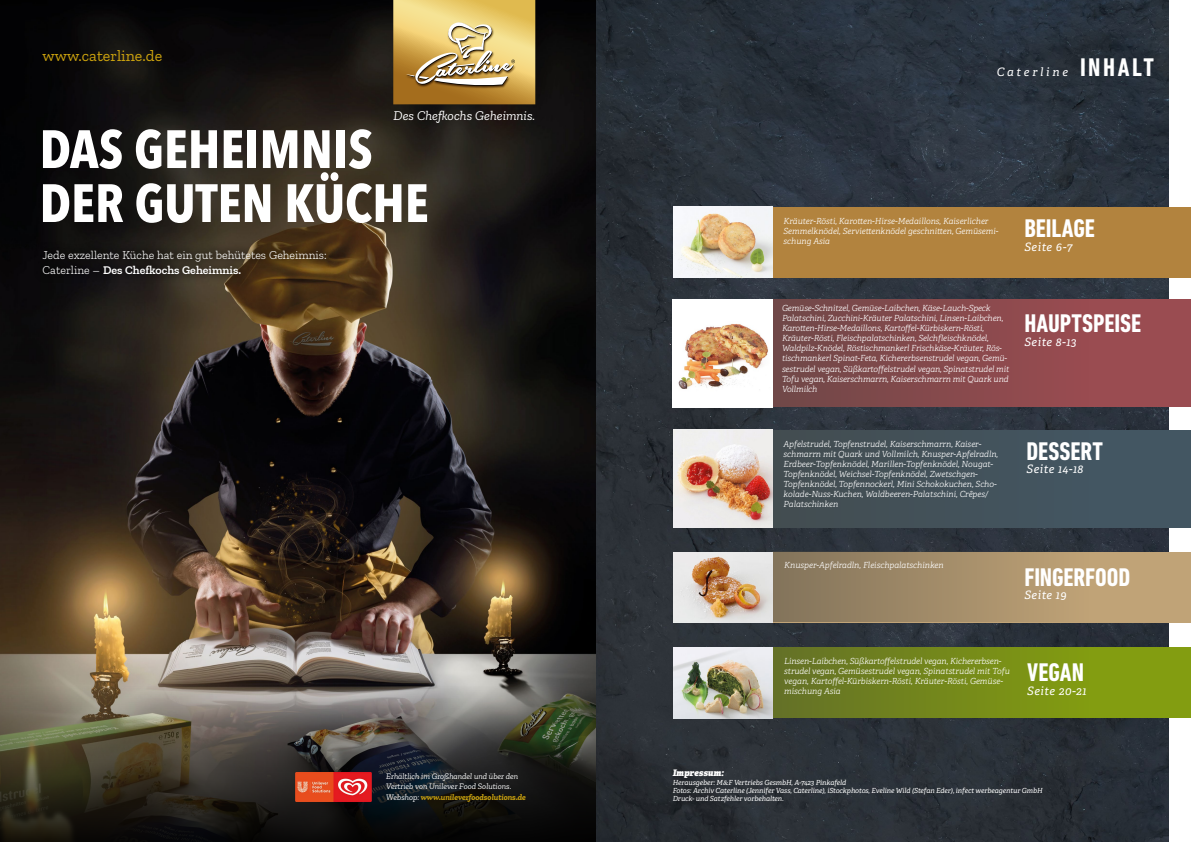
<style>
.page{position:relative;width:1191px;height:842px;background:#fff}
.page>*{position:absolute;margin:0;border:0;box-sizing:border-box;transform-origin:0 0}
.t1{font:700 condensed 53.3px/54px "Avenir Next LT Pro";color:#fff}
.t2{font:700 condensed 26px "DIN Next LT Pro";letter-spacing:-.005em;color:#fff}
.t3{font:16px "Zilla Slab";color:#cba20e}
.t4{font:italic 13.4px "Zilla Slab";color:#fff}
.t5{font:300 12px/15px "Zilla Slab";color:#fff}
.t6{font:italic 11.6px "Adelle";letter-spacing:.05em;color:#fff}
.t7{font:italic 11.6px "Adelle";letter-spacing:.235em;color:#fff}
.t8{font:italic 9px "Adelle PE Hv";letter-spacing:-.005em;color:#fff}
.t9{font:italic 300 8.4px/10.1px "Adelle";letter-spacing:-.01em;color:#fff}
.t10{font:italic 8.4px/10.5px "Zilla Slab";color:#fff}
.t11{font:italic 7px/8.4px "Adelle";letter-spacing:-.005em;color:#fff}
.s1{font-weight:600}
.s2{font-weight:700;color:#cba20e}
.s3{font-family:"Times New Roman";font-style:normal}
</style>
<div class="page">
<img style="left:0;top:0;width:1168px;height:842px">
<div style="left:772px;top:430px;width:419px;height:98px;background:#435662"></div>
<div style="left:772px;top:430px;width:317px;height:98px;background:#435159"></div>
<img style="left:673px;top:430px;width:99px;height:98px">
<div style="left:772px;top:207px;width:419px;height:71px;background:#b2833e"></div>
<img style="left:673px;top:207px;width:99px;height:71px">
<div style="left:772px;top:552px;width:419px;height:71px;background:#c0a377"></div>
<div style="left:772px;top:551px;width:317px;height:71px;background:linear-gradient(to right,#82735b,#bfa276)"></div>
<img style="left:673px;top:552px;width:99px;height:71px">
<div style="left:772px;top:299px;width:419px;height:108px;background:#9a4c51"></div>
<div style="left:772px;top:299px;width:317px;height:108px;background:linear-gradient(to right,#6f4848,#994b50)"></div>
<div style="left:772px;top:647px;width:419px;height:71px;background:#839d11"></div>
<div style="left:772px;top:647px;width:318px;height:71px;background:linear-gradient(to right,#647027,#829c11)"></div>
<img style="left:673px;top:647px;width:99px;height:71px">
<img style="left:0;top:543px;width:595px;height:299px">
<div style="left:33px;top:240px;width:303px;height:44px;background:#000;opacity:.3"></div>
<svg style="left:393px;top:0;width:142px;height:104px;background:#d1b167"></svg>
<img style="left:673px;top:299px;width:99px;height:108px">
<img style="left:293px;top:772px;width:81px;height:30px">
<h3 class="t3" style="left:43px;top:47px;width:121px">www.caterline.de</h3>
<h3 class="t4" style="left:393px;top:108px;width:143px">Des Chefkochs Geheimnis.</h3>
<h1 class="t1" style="left:40px;top:122px;width:390px">DAS GEHEIMNIS<br>DER GUTEN KÜCHE</h1>
<h3 class="t5" style="left:43px;top:247px;width:286px">Jede exzellente Küche hat ein gut behütetes Geheimnis:<br>Caterline – <span class="s1">Des Chefkochs Geheimnis.</span></h3>
<p class="t10" style="left:386px;top:770px;width:141px">Erhältlich im Großhandel und über den<br>Vertrieb von Unilever Food Solutions.<br>Webshop: <span class="s2">www.unileverfoodsolutions.de</span></p>
<h3 class="t7" style="left:996px;top:65px;width:73px">Caterline</h3>
<h2 class="t2" style="left:1080px;top:53px;width:75px">INHALT</h2>
<p class="t9" style="left:783px;top:216px;width:216px">Kräuter-Rösti, Karotten-Hirse-Medaillons, Kaiserlicher<br>Semmelknödel, Serviettenknödel geschnitten, Gemüsemi&shy;schung Asia</p>
<h2 class="t2" style="left:1024px;top:213px;width:72px">BEILAGE</h2>
<h3 class="t6" style="left:1024px;top:239px;width:50px">Seite 6-7</h3>
<p class="t9" style="left:782px;top:303px;width:229px">Gemüse-Schnitzel, Gemüse-Laibchen, Käse-Lauch-Speck Palatschini, Zucchini-Kräuter Palatschini, Linsen-Laibchen, Karotten-Hirse-Medaillons, Kartoffel-Kürbiskern-Rösti, Kräuter-Rösti, Fleischpalatschinken, Selchfleischknödel, Waldpilz-Knödel, Röstischmankerl Frischkäse-Kräuter, Rös&shy;tischmankerl Spinat-Feta, Kichererbsenstrudel vegan, Gemü&shy;sestrudel vegan, Süßkartoffelstrudel vegan, Spinatstrudel mit Tofu vegan, Kaiserschmarrn, Kaiserschmarrn mit Quark und Vollmilch</p>
<h2 class="t2" style="left:1024px;top:309px;width:118px">HAUPTSPEISE</h2>
<h3 class="t6" style="left:1024px;top:335px;width:54px">Seite 8-13</h3>
<p class="t9" style="left:783px;top:439px;width:216px">Apfelstrudel, Topfenstrudel, Kaiserschmarrn, Kaiser&shy;schmarrn mit Quark und Vollmilch, Knusper-Apfelradln, Erdbeer-Topfenknödel, Marillen-Topfenknödel, Nougat-Topfenknödel, Weichsel-Topfenknödel, Zwetschgen-Topfenknödel, Topfennockerl, Mini Schokokuchen, Scho&shy;kolade-Nuss-Kuchen, Waldbeeren-Palatschini, Crêpes/ Palatschinken</p>
<h2 class="t2" style="left:1026px;top:436px;width:78px">DESSERT</h2>
<h3 class="t6" style="left:1026px;top:462px;width:58px">Seite 14-18</h3>
<p class="t9" style="left:784px;top:560px;width:161px">Knusper-Apfelradln, Fleischpalatschinken</p>
<h2 class="t2" style="left:1024px;top:562px;width:107px">FINGERFOOD</h2>
<h3 class="t6" style="left:1024px;top:588px;width:44px">Seite 19</h3>
<p class="t9" style="left:784px;top:656px;width:227px">Linsen-Laibchen, Süßkartoffelstrudel vegan, Kichererbsen&shy;strudel vegan, Gemüsestrudel vegan, Spinatstrudel mit Tofu vegan, Kartoffel-Kürbiskern-Rösti, Kräuter-Rösti, Gemüse&shy;mischung Asia</p>
<h2 class="t2" style="left:1027px;top:657px;width:58px">VEGAN</h2>
<h3 class="t6" style="left:1027px;top:683px;width:61px">Seite 20-21</h3>
<p class="t8" style="left:673px;top:766px;width:53px">Impressum:</p>
<p class="t11" style="left:673px;top:778px;width:371px">Herausgeber: M<span class="s3">&amp;</span>F Vertriebs GesmbH, A-7423 Pinkafeld<br>Fotos: Archiv Caterline (Jennifer Vass, Caterline), iStockphotos, Eveline Wild (Stefan Eder), infect werbeagentur GmbH<br>Druck- und Satzfehler vorbehalten.</p>
</div>
